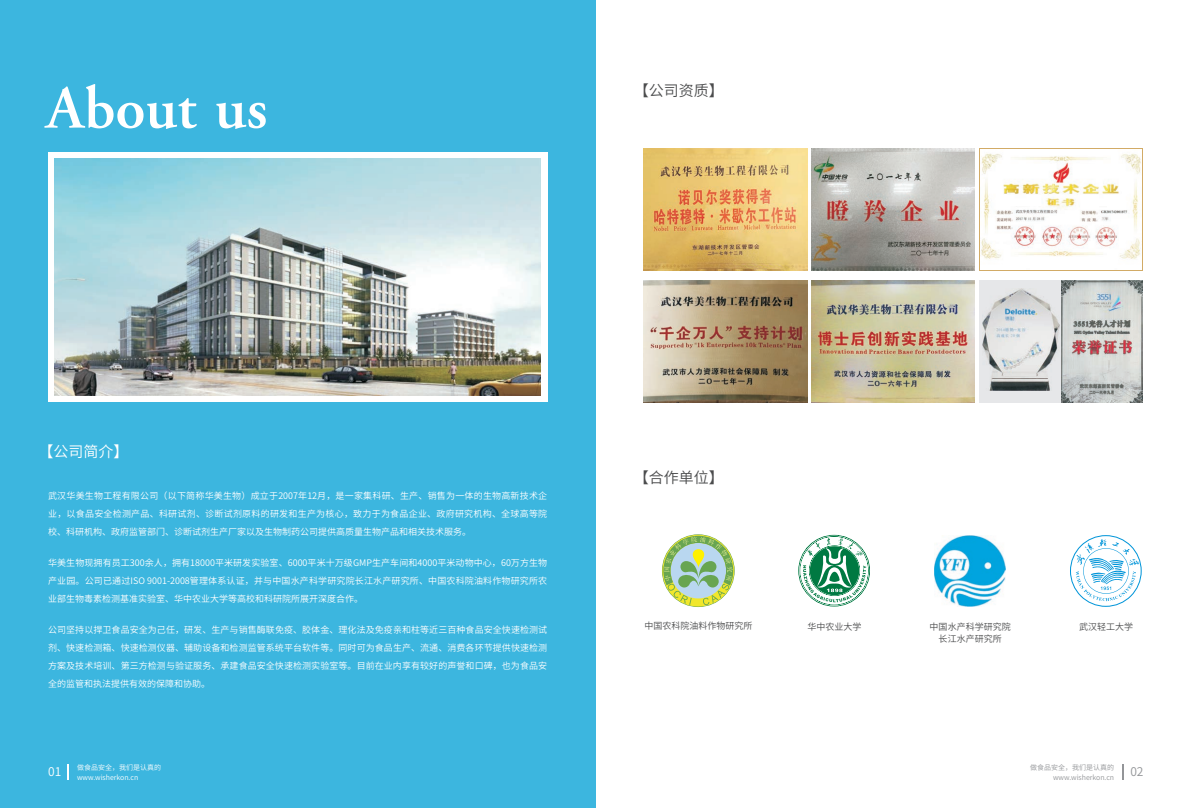
<style>
.page{position:relative;width:1191px;height:808px;background:#fff}
.page>*{position:absolute;margin:0;border:0;box-sizing:border-box;transform-origin:0 0}
.t1{font:600 60.9px "Adobe Garamond Pro";color:#fff}
.t2{font:15px "Source Han Sans CN";color:#4b4c4d}
.t3{font:15px "Source Han Sans CN";color:#fff}
.t4{font:12px "Source Han Sans CN";color:#fff}
.t5{font:12px "Source Han Sans CN";color:#939598}
.t6{font:9px/17.9px "Source Han Sans CN";color:#fff;text-align:justify}
.t7{font:9px/12.4px "Source Han Sans CN";color:#4b4c4d;text-align:center}
.t8{font:7px/9.6px "Source Han Sans CN";color:#fff}
.t9{font:7px/9.6px "Source Han Sans CN";color:#939598;text-align:right}
</style>
<div class="page">
<div style="left:0;top:0;width:595px;height:808px;background:#3cb6df"></div>
<svg style="left:798px;top:535px;width:72px;height:71px"></svg>
<svg style="left:663px;top:536px;width:70px;height:69px;background:#b3d09e"></svg>
<svg style="left:68px;top:764px;width:1px;height:16px"></svg>
<svg style="left:1122px;top:764px;width:1px;height:16px"></svg>
<div style="left:48px;top:152px;width:499px;height:250px;background:#fff"></div>
<img style="left:55px;top:158px;width:486px;height:237px">
<img style="left:934px;top:535px;width:71px;height:71px">
<img style="left:643px;top:148px;width:164px;height:122px">
<svg style="left:979px;top:148px;width:163px;height:122px"></svg>
<img style="left:980px;top:149px;width:162px;height:120px">
<img style="left:643px;top:280px;width:164px;height:123px">
<img style="left:811px;top:148px;width:164px;height:122px">
<img style="left:811px;top:280px;width:164px;height:123px">
<div style="left:979px;top:280px;width:82px;height:123px;background:#e6e7e9"></div>
<img style="left:982px;top:288px;width:77px;height:102px">
<img style="left:1061px;top:280px;width:81px;height:123px">
<svg style="left:1070px;top:535px;width:71px;height:72px"></svg>
<h1 class="t1" style="left:46px;top:83px;width:223px">About us</h1>
<h2 class="t2" style="left:634px;top:83px;width:92px">【公司资质】</h2>
<h2 class="t3" style="left:39px;top:444px;width:92px">【公司简介】</h2>
<p class="t6" style="left:48px;top:487px;width:501px">武汉华美生物工程有限公司（以下简称华美生物）成立于2007年12月，是一家集科研、生产、销售为一体的生物高新技术企业，以食品安全检测产品、科研试剂、诊断试剂原料的研发和生产为核心，致力于为食品企业、政府研究机构、全球高等院校、科研机构、政府监管部门、诊断试剂生产厂家以及生物制药公司提供高质量生物产品和相关技术服务。</p>
<p class="t6" style="left:48px;top:554px;width:500px">华美生物现拥有员工300余人，拥有18000平米研发实验室、6000平米十万级GMP生产车间和4000平米动物中心，60万方生物产业园。公司已通过ISO 9001-2008管理体系认证，并与中国水产科学研究院长江水产研究所、中国农科院油料作物研究所农业部生物毒素检测基准实验室、华中农业大学等高校和科研院所展开深度合作。</p>
<p class="t6" style="left:48px;top:621px;width:501px">公司坚持以捍卫食品安全为己任，研发、生产与销售酶联免疫、胶体金、理化法及免疫亲和柱等近三百种食品安全快速检测试剂、快速检测箱、快速检测仪器、辅助设备和检测监管系统平台软件等。同时可为食品生产、流通、消费各环节提供快速检测方案及技术培训、第三方检测与验证服务、承建食品安全快速检测实验室等。目前在业内享有较好的声誉和口碑，也为食品安全的监管和执法提供有效的保障和协助。</p>
<h2 class="t2" style="left:634px;top:469px;width:92px">【合作单位】</h2>
<p class="t7" style="left:644px;top:620px;width:109px">中国农科院油料作物研究所</p>
<p class="t7" style="left:929px;top:620px;width:82px">中国水产科学研究院长江水产研究所</p>
<p class="t7" style="left:807px;top:620px;width:55px">华中农业大学</p>
<p class="t7" style="left:1079px;top:620px;width:55px">武汉轻工大学</p>
<h3 class="t4" style="left:48px;top:766px;width:15px">01</h3>
<p class="t8" style="left:77px;top:762px;width:85px">做食品安全，我们是认真的www.wisherkon.cn</p>
<p class="t9" style="left:1030px;top:762px;width:85px">做食品安全，我们是认真的www.wisherkon.cn</p>
<h3 class="t5" style="left:1130px;top:766px;width:15px">02</h3>
</div>
